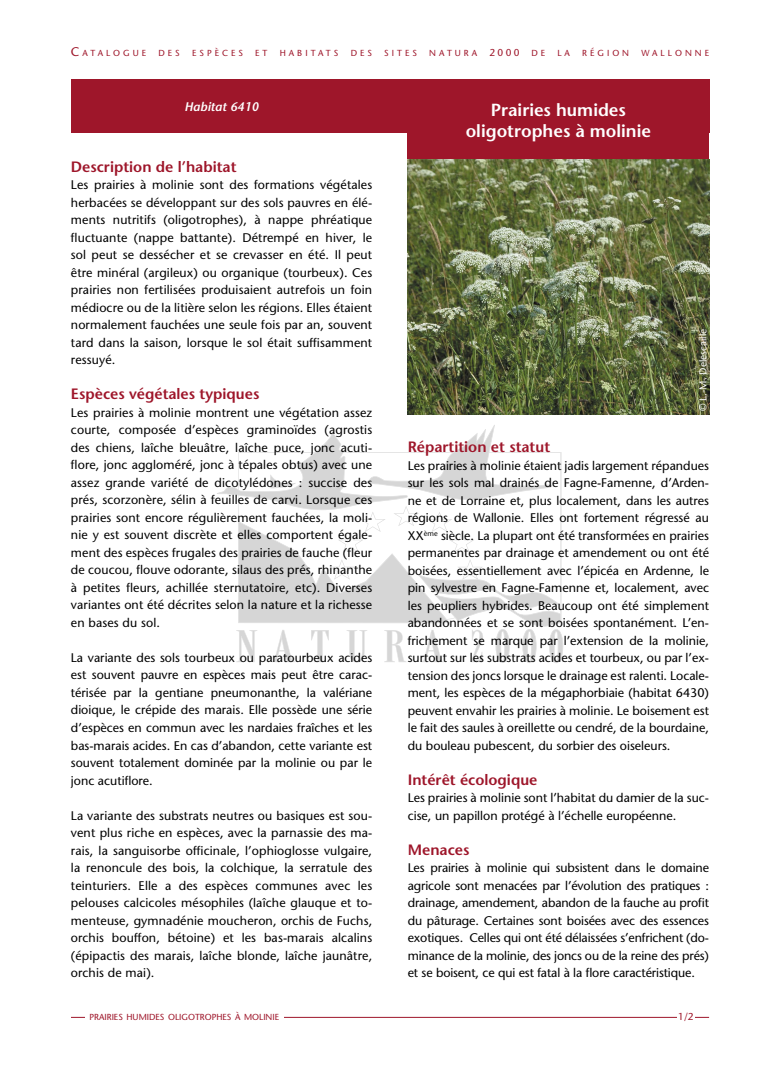
<style>
.page{position:relative;width:780px;height:1088px;background:#fff}
.page>*{position:absolute;margin:0;border:0;box-sizing:border-box;transform-origin:0 0}
.t1{font:600 17.5px/21px "Stone Sans";color:#fff;text-align:center}
.t2{font:600 15px "Stone Sans";color:#9e162a}
.t3{font:12.5px/17.5px "Stone Sans";color:#000;text-align:justify}
.t4{font:italic 600 12.5px "Stone Sans";color:#fff}
.t5{font:10px "Stone Sans";color:#fff}
.t6{font:10px "Stone Sans";color:#9e162a}
.t7{font:8.75px "Stone Sans";letter-spacing:.345em;color:#9e162a}
.t8{font:8.75px "Stone Sans";color:#9e162a}
.s1{font-size:12.5px}
.s2{font-size:10px}
</style>
<div class="page">
<div style="left:71px;top:80px;width:638px;height:53px;background:#9e162a"></div>
<hr style="left:71px;top:1017px;width:638px;height:1px;background:#9e162a">
<div style="left:677px;top:1012px;width:18px;height:10px;background:#fff"></div>
<div style="left:407px;top:124px;width:302px;height:39px;background:#9e162a"></div>
<svg style="left:217px;top:425px;width:346px;height:238px"></svg>
<img style="left:407px;top:160px;width:302px;height:255px">
<div style="left:85px;top:1010px;width:198px;height:41px;background:#fff"></div>
<p class="t7" style="left:71px;top:48px;width:77px"><span class="s1">C</span>ATALOGUE</p>
<p class="t7" style="left:158px;top:48px;width:23px">DES</p>
<p class="t7" style="left:192px;top:48px;width:52px">ESPÈCES</p>
<p class="t7" style="left:255px;top:48px;width:14px">E T</p>
<p class="t7" style="left:280px;top:48px;width:60px">HABITATS</p>
<p class="t7" style="left:350px;top:48px;width:23px">DES</p>
<p class="t7" style="left:384px;top:48px;width:34px">SITES</p>
<p class="t7" style="left:429px;top:48px;width:117px">NATURA <span class="s2">2000</span> DE</p>
<p class="t7" style="left:557px;top:48px;width:14px">L A</p>
<p class="t7" style="left:582px;top:48px;width:48px">RÉGION</p>
<p class="t7" style="left:641px;top:48px;width:69px">WALLONNE</p>
<p class="t4" style="left:184px;top:99px;width:76px">Habitat 6410</p>
<p class="t2" style="left:71px;top:157px;width:167px">Description de l’habitat</p>
<p class="t3" style="left:71px;top:176px;width:303px">Les prairies à molinie sont des formations végétales herbacées se développant sur des sols pauvres en élé&shy;ments nutritifs (oligotrophes), à nappe phréatique fluctuante (nappe battante). Détrempé en hiver, le sol peut se dessécher et se crevasser en été. Il peut être minéral (argileux) ou organique (tourbeux). Ces prairies non fertilisées produisaient autrefois un foin médiocre ou de la litière selon les régions. Elles étaient normalement fauchées une seule fois par an, souvent tard dans la saison, lorsque le sol était suffisamment ressuyé.</p>
<p class="t2" style="left:71px;top:385px;width:190px">Espèces végétales typiques</p>
<p class="t3" style="left:71px;top:404px;width:303px">Les prairies à molinie montrent une végétation assez courte, composée d’espèces graminoïdes (agrostis des chiens, laîche bleuâtre, laîche puce, jonc acuti&shy;flore, jonc aggloméré, jonc à tépales obtus) avec une assez grande variété de dicotylédones : succise des prés, scorzonère, sélin à feuilles de carvi. Lorsque ces prairies sont encore régulièrement fauchées, la moli&shy;nie y est souvent discrète et elles comportent égale&shy;ment des espèces frugales des prairies de fauche (fleur de coucou, flouve odorante, silaus des prés, rhinanthe à petites fleurs, achillée sternutatoire, etc). Diverses variantes ont été décrites selon la nature et la richesse en bases du sol.</p>
<p class="t3" style="left:71px;top:649px;width:303px">La variante des sols tourbeux ou paratourbeux acides est souvent pauvre en espèces mais peut être carac&shy;térisée par la gentiane pneumonanthe, la valériane dioique, le crépide des marais. Elle possède une série d’espèces en commun avec les nardaies fraîches et les bas-marais acides. En cas d’abandon, cette variante est souvent totalement dominée par la molinie ou par le jonc acutiflore.</p>
<p class="t3" style="left:71px;top:806px;width:303px">La variante des substrats neutres ou basiques est sou&shy;vent plus riche en espèces, avec la parnassie des ma&shy;rais, la sanguisorbe officinale, l’ophioglosse vulgaire, la renoncule des bois, la colchique, la serratule des teinturiers. Elle a des espèces communes avec les pelouses calcicoles mésophiles (laîche glauque et to&shy;menteuse, gymnadénie moucheron, orchis de Fuchs, orchis bouffon, bétoine) et les bas-marais alcalins (épipactis des marais, laîche blonde, laîche jaunâtre, orchis de mai).</p>
<p class="t8" style="left:90px;top:1011px;width:191px">PRAIRIES HUMIDES OLIGOTROPHES À MOLINIE</p>
<h1 class="t1" style="left:465px;top:99px;width:187px">Prairies humides oligotrophes à molinie</h1>
<p class="t5" style="left:696px;top:411px;width:84px;rotate:-90deg">© L.-M. Delescaille</p>
<p class="t2" style="left:407px;top:438px;width:144px">Répartition et statut</p>
<p class="t3" style="left:407px;top:456px;width:303px">Les prairies à molinie étaient jadis largement répandues sur les sols mal drainés de Fagne-Famenne, d’Arden&shy;ne et de Lorraine et, plus localement, dans les autres régions de Wallonie. Elles ont fortement régressé au XX<sup>ème</sup> siècle. La plupart ont été transformées en prairies permanentes par drainage et amendement ou ont été boisées, essentiellement avec l’épicéa en Ardenne, le pin sylvestre en Fagne-Famenne et, localement, avec les peupliers hybrides. Beaucoup ont été simplement abandonnées et se sont boisées spontanément. L’en&shy;frichement se marque par l’extension de la molinie, surtout sur les substrats acides et tourbeux, ou par l’ex&shy;tension des joncs lorsque le drainage est ralenti. Locale&shy;ment, les espèces de la mégaphorbiaie (habitat 6430) peuvent envahir les prairies à molinie. Le boisement est le fait des saules à oreillette ou cendré, de la bourdaine, du bouleau pubescent, du sorbier des oiseleurs.</p>
<p class="t2" style="left:407px;top:770px;width:131px">Intérêt écologique</p>
<p class="t3" style="left:407px;top:789px;width:303px">Les prairies à molinie sont l’habitat du damier de la suc&shy;cise, un papillon protégé à l’échelle européenne.</p>
<p class="t2" style="left:407px;top:840px;width:63px">Menaces</p>
<p class="t3" style="left:407px;top:859px;width:303px">Les prairies à molinie qui subsistent dans le domaine agricole sont menacées par l’évolution des pratiques : drainage, amendement, abandon de la fauche au profit du pâturage. Certaines sont boisées avec des essences exotiques. Celles qui ont été délaissées s’enfrichent (do&shy;minance de la molinie, des joncs ou de la reine des prés) et se boisent, ce qui est fatal à la flore caractéristique.</p>
<p class="t6" style="left:678px;top:1010px;width:17px">1/2</p>
</div>
